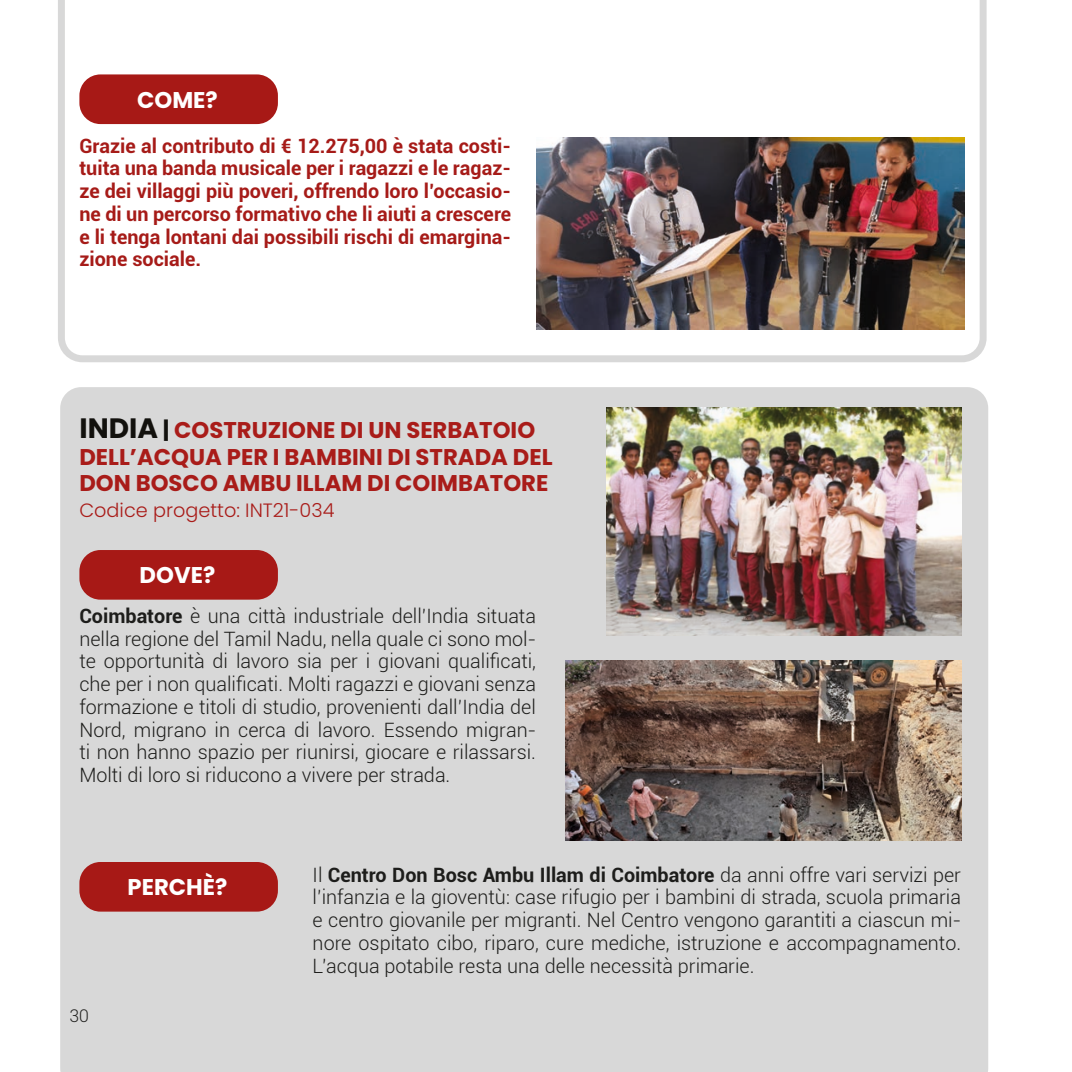
<style>
.page{position:relative;width:1072px;height:1072px;background:#fff}
.page>*{position:absolute;margin:0;border:0;box-sizing:border-box;transform-origin:0 0}
.Sub_Title{font:700 22.75px/26.2px "Poppins";color:#a91c19}
.Sub_Title-2{font:700 22.75px "Poppins";color:#fff}
.t1{font:300 19.78px/22.8px "Roboto";color:#1d1d1b;text-align:justify}
.t2{font:700 19.78px/22.8px "Roboto";color:#a61b18;text-align:justify}
.Sub_Title-3{font:300 19.25px "Poppins";color:#a91c19}
.t3{font:300 17.5px "Roboto";color:#1d1d1b}
.s1{font-size:28px;color:#12110d}
.s2{color:#12110d}
.s3{font-weight:700}
</style>
<div class="page">
<div style="left:60px;top:387px;width:928px;height:684px;background:#d8d8d8"></div>
<div style="left:79px;top:550px;width:199px;height:49px;background:#a71916;border-radius:21px"></div>
<div style="left:79px;top:862px;width:199px;height:49px;background:#a71916;border-radius:21px"></div>
<img style="left:606px;top:407px;width:355px;height:228px">
<img style="left:566px;top:660px;width:395px;height:180px">
<svg style="left:58px;top:0;width:928px;height:362px"></svg>
<div style="left:79px;top:74px;width:199px;height:50px;background:#a71916;border-radius:21px"></div>
<img style="left:536px;top:137px;width:428px;height:193px">
<p class="Sub_Title-2" style="left:137px;top:86px;width:82px">COME?</p>
<p class="t2" style="left:79px;top:133px;width:433px">Grazie al contributo di € 12.275,00 è stata costi&shy;tuita una banda musicale per i ragazzi e le ragaz&shy;ze dei villaggi più poveri, offrendo loro l’occasio&shy;ne di un percorso formativo che li aiuti a crescere e li tenga lontani dai possibili rischi di emargina&shy;zione sociale.</p>
<p class="Sub_Title" style="left:79px;top:417px;width:474px"><span class="s1">INDIA</span> <span class="s2">|</span> COSTRUZIONE DI UN SERBATOIO<br>DELL’ACQUA PER I BAMBINI DI STRADA DEL<br>DON BOSCO AMBU ILLAM DI COIMBATORE</p>
<p class="Sub_Title-3" style="left:79px;top:499px;width:257px">Codice progetto: INT21-034</p>
<p class="Sub_Title-2" style="left:140px;top:562px;width:77px">DOVE?</p>
<p class="t1" style="left:79px;top:603px;width:458px"><span class="s3">Coimbatore</span> è una città industriale dell’India situata nella regione del Tamil Nadu, nella quale ci sono mol&shy;te opportunità di lavoro sia per i giovani qualificati, che per i non qualificati. Molti ragazzi e giovani senza formazione e titoli di studio, provenienti dall’India del Nord, migrano in cerca di lavoro. Essendo migran&shy;ti non hanno spazio per riunirsi, giocare e rilassarsi.<br>Molti di loro si riducono a vivere per strada.</p>
<p class="Sub_Title-2" style="left:127px;top:874px;width:101px">PERCHÈ?</p>
<p class="t3" style="left:69px;top:1003px;width:21px">30</p>
<p class="t1" style="left:313px;top:862px;width:650px">Il <span class="s3">Centro Don Bosc Ambu Illam di Coimbatore</span> da anni offre vari servizi per l’infanzia e la gioventù: case rifugio per i bambini di strada, scuola primaria e centro giovanile per migranti. Nel Centro vengono garantiti a ciascun mi&shy;nore ospitato cibo, riparo, cure mediche, istruzione e accompagnamento.<br>L’acqua potabile resta una delle necessità primarie.</p>
</div>
